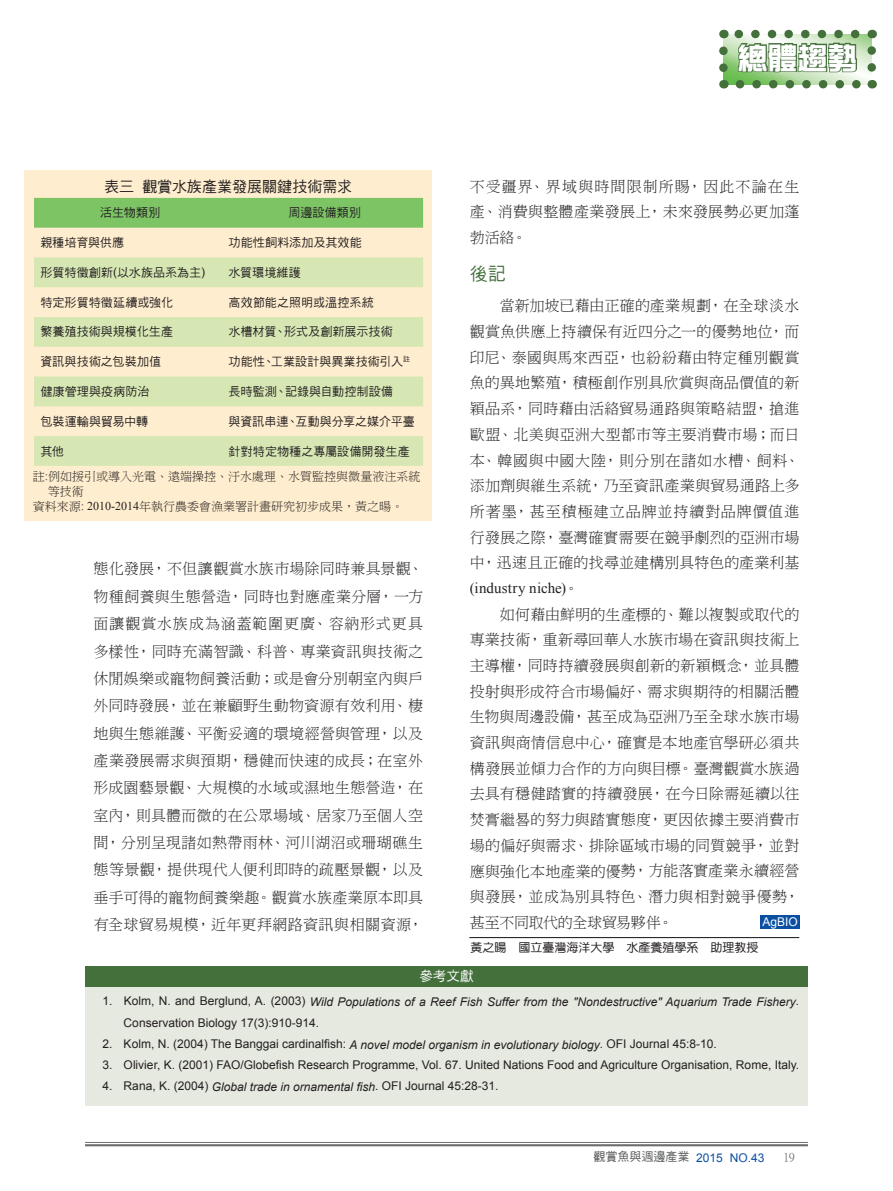
<style>
.page{position:relative;width:893px;height:1191px;background:#fff}
.page>*{position:absolute;margin:0;border:0;box-sizing:border-box;transform-origin:0 0}
.t1{font:30px "DF Zong Yi W9 WIN BF";color:#fff}
.t2{font:18px "DF Hei W5 WINP BF";color:#44703c}
.t3{font:15px/25.7px "DF Ming W3 WIN BF";letter-spacing:.015em;color:#231f20;text-align:justify}
.t4{font:15px "DF Hei W5 WIN BF";letter-spacing:.005em;color:#231f20}
.t5{font:15px "Times New Roman";letter-spacing:.005em;color:#231f20}
.t6{font:13.5px "DF Hei W5 WINP BF";color:#fff}
.t7{font:12px "Arial";color:#231f20}
.t8{font:12px "DF Hei W5 WIN BF";letter-spacing:.005em;color:#231f20}
.t9{font:italic 12px/20.5px "Arial";color:#231f20}
.t10{font:12px "DF Ming W3 WIN BF";color:#231f20}
.t11{font:12px "DF Yuan W5 WIN BF";color:#231f20}
.t12{font:12px "Arial";color:#0a4fa2}
.t13{font:12px "Arial";color:#fff}
.t14{font:12px "P Ming Li U";color:#57585a}
.s1{font-family:"Arial"}
.s2{font-family:"Times New Roman"}
.s3{font-family:"DF Ming W3 WIN BF"}
.s4{font-style:normal}
.s5{font-style:italic}
.s6{font-family:"DF Hei W5 WINP BF";color:#57585a}
</style>
<div class="page">
<hr style="left:85px;top:1142px;width:723px;height:1px;background:#6c6d70">
<hr style="left:85px;top:1144px;width:723px;height:2px;background:#6c6d70">
<svg style="left:719px;top:29px;width:157px;height:59px;background:#97b78e"></svg>
<div style="left:24px;top:170px;width:408px;height:351px;background:#feedce"></div>
<div style="left:34px;top:198px;width:389px;height:30px;background:#7dc465"></div>
<svg style="left:34px;top:257px;width:389px;height:209px;fill:#d6e7b4"></svg>
<div style="left:760px;top:914px;width:40px;height:14px;background:#0a4fa2"></div>
<hr style="left:469px;top:937px;width:330px;height:1px;background:#231f20">
<div style="left:85px;top:986px;width:723px;height:120px;background:#e6e9e0"></div>
<div style="left:85px;top:966px;width:723px;height:20px;background:#44703c"></div>
<p class="t4" style="left:104px;top:179px;width:249px">表三觀賞水族產業發展關鍵技術需求</p>
<p class="t8" style="left:100px;top:207px;width:62px">活生物類別</p>
<p class="t8" style="left:288px;top:207px;width:74px">周邊設備類別</p>
<p class="t8" style="left:40px;top:236px;width:85px">親種培育與供應</p>
<p class="t8" style="left:229px;top:236px;width:135px">功能性飼料添加及其效能</p>
<p class="t8" style="left:40px;top:266px;width:166px">形質特徵創新<span class="s1">(</span>以水族品系為主<span class="s1">)</span></p>
<p class="t8" style="left:229px;top:266px;width:74px">水質環境維護</p>
<p class="t8" style="left:40px;top:296px;width:134px">特定形質特徵延續或強化</p>
<p class="t8" style="left:229px;top:296px;width:147px">高效節能之照明或溫控系統</p>
<p class="t8" style="left:40px;top:326px;width:134px">繁養殖技術與規模化生產</p>
<p class="t8" style="left:229px;top:326px;width:166px">水槽材質、形式及創新展示技術</p>
<p class="t8" style="left:40px;top:356px;width:122px">資訊與技術之包裝加值</p>
<p class="t8" style="left:229px;top:356px;width:183px">功能性、工業設計與異業技術引入<sup>註</sup></p>
<p class="t8" style="left:40px;top:385px;width:111px">健康管理與疫病防治</p>
<p class="t8" style="left:229px;top:385px;width:166px">長時監測、記錄與自動控制設備</p>
<p class="t8" style="left:40px;top:415px;width:109px">包裝運輸與貿易中轉</p>
<p class="t8" style="left:229px;top:415px;width:188px">與資訊串連、互動與分享之媒介平臺</p>
<p class="t8" style="left:40px;top:445px;width:25px">其他</p>
<p class="t8" style="left:229px;top:445px;width:183px">針對特定物種之專屬設備開發生產</p>
<p class="t10" style="left:33px;top:470px;width:389px">註<span class="s2">:</span>例如援引或導入光電、遠端操控、汙水處理、水質監控與微量液注系統</p>
<p class="t10" style="left:48px;top:485px;width:37px">等技術</p>
<p class="t10" style="left:33px;top:500px;width:372px">資料來源<span class="s2">: 2010-2014</span>年執行農委會漁業署計畫研究初步成果，黃之暘。</p>
<p class="t3" style="left:93px;top:555px;width:331px;line-height:27.3px">態化發展，不但讓觀賞水族市場除同時兼具景觀、物種飼養與生態營造，同時也對應產業分層，一方面讓觀賞水族成為涵蓋範圍更廣、容納形式更具多樣性，同時充滿智識、科普、專業資訊與技術之休閒娛樂或寵物飼養活動；或是會分別朝室內與戶外同時發展，並在兼顧野生動物資源有效利用、棲地與生態維護、平衡妥適的環境經營與管理，以及產業發展需求與預期，穩健而快速的成長；在室外形成園藝景觀、大規模的水域或濕地生態營造，在室內，則具體而微的在公眾場域、居家乃至個人空間，分別呈現諸如熱帶雨林、河川湖沼或珊瑚礁生態等景觀，提供現代人便利即時的疏壓景觀，以及垂手可得的寵物飼養樂趣。觀賞水族產業原本即具有全球貿易規模，近年更拜網路資訊與相關資源，</p>
<h1 class="t1" style="left:738px;top:43px;width:122px">總體趨勢</h1>
<p class="t3" style="left:470px;top:173px;width:331px">不受疆界、界域與時間限制所賜，因此不論在生產、消費與整體產業發展上，未來發展勢必更加蓬勃活絡。</p>
<p class="t2" style="left:470px;top:264px;width:37px">後記</p>
<p class="t3" style="left:470px;top:293px;width:331px;text-indent:30px">當新加坡已藉由正確的產業規劃，在全球淡水觀賞魚供應上持續保有近四分之一的優勢地位，而印尼、泰國與馬來西亞，也紛紛藉由特定種別觀賞魚的異地繁殖，積極創作別具欣賞與商品價值的新穎品系，同時藉由活絡貿易通路與策略結盟，搶進歐盟、北美與亞洲大型都市等主要消費市場；而日本、韓國與中國大陸，則分別在諸如水槽、飼料、添加劑與維生系統，乃至資訊產業與貿易通路上多所著墨，甚至積極建立品牌並持續對品牌價值進行發展之際，臺灣確實需要在競爭劇烈的亞洲市場中，迅速且正確的找尋並建構別具特色的產業利基</p>
<p class="t5" style="left:470px;top:578px;width:110px">(industry niche)<span class="s3">。</span></p>
<p class="t3" style="left:470px;top:601px;width:331px;text-indent:30px">如何藉由鮮明的生產標的、難以複製或取代的專業技術，重新尋回華人水族市場在資訊與技術上主導權，同時持續發展與創新的新穎概念，並具體投射與形成符合市場偏好、需求與期待的相關活體生物與周邊設備，甚至成為亞洲乃至全球水族市場資訊與商情信息中心，確實是本地產官學研必須共構發展並傾力合作的方向與目標。臺灣觀賞水族過去具有穩健踏實的持續發展，在今日除需延續以往焚膏繼晷的努力與踏實態度，更因依據主要消費市場的偏好與需求、排除區域市場的同質競爭，並對應與強化本地產業的優勢，方能落實產業永續經營與發展，並成為別具特色、潛力與相對競爭優勢，甚至不同取代的全球貿易夥伴。</p>
<p class="t13" style="left:762px;top:914px;width:37px">AgBIO</p>
<p class="t11" style="left:470px;top:941px;width:289px">黃之暘 國立臺灣海洋大學 水產養殖學系 助理教授</p>
<p class="t6" style="left:419px;top:969px;width:55px">參考文獻</p>
<p class="t9" style="left:124px;top:991px;width:677px;text-indent:-21px"><span class="s4">1. Kolm, N. and Berglund, A. (2003)</span> Wild Populations of a Reef Fish Suffer from the "Nondestructive" Aquarium Trade Fishery<span class="s4">.<br>Conservation Biology 17(3):910-914.</span></p>
<p class="t7" style="left:102px;top:1035px;width:616px">2. Kolm, N. (2004) The Banggai cardinalfish: <span class="s5">A novel model organism in evolutionary biology</span>. OFI Journal 45:8-10.</p>
<p class="t7" style="left:102px;top:1057px;width:698px">3. Olivier, K. (2001) FAO/Globefish Research Programme, Vol. 67. United Nations Food and Agriculture Organisation, Rome, Italy.</p>
<p class="t7" style="left:102px;top:1078px;width:398px">4. Rana, K. (2004) <span class="s5">Global trade in ornamental fish</span>. OFI Journal 45:28-31.</p>
<p class="t12" style="left:594px;top:1149px;width:172px"><span class="s6">觀賞魚與週邊產業</span> 2015 NO.43</p>
<p class="t14" style="left:783px;top:1151px;width:13px">19</p>
</div>
